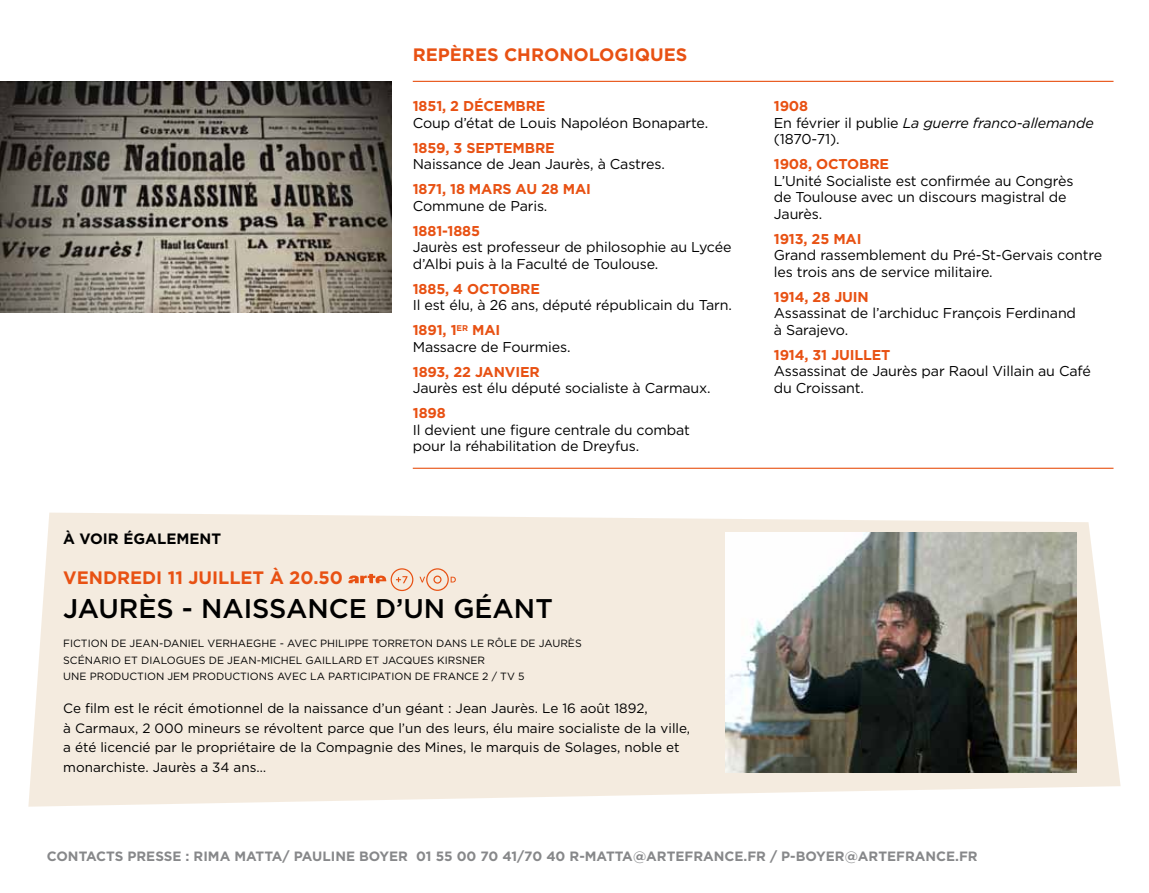
<style>
.page{position:relative;width:1149px;height:893px;background:#fff}
.page>*{position:absolute;margin:0;border:0;box-sizing:border-box;transform-origin:0 0}
.t1{font:500 27px "Gotham";color:#000}
.t2{font:700 18px "Gotham";color:#e85113}
.t3{font:700 15px "Gotham";color:#000}
.t4{font:14.25px/16.5px "Gotham";letter-spacing:-.01em;color:#000}
.t5{font:700 14.25px "Gotham";letter-spacing:-.01em;color:#e85113}
.t6{font:13.5px/19.5px "Gotham";color:#000}
.t7{font:700 13.5px "Gotham";color:#87888a}
.t8{font:10.5px/16.5px "Gotham";color:#000}
.s1{font-weight:700;color:#e85113}
.s2{font-style:italic}
</style>
<div class="page">
<svg style="left:28px;top:513px;width:1092px;height:294px;background:#f4ece1"></svg>
<svg style="left:348px;top:568px;width:65px;height:23px"></svg>
<svg style="left:419px;top:568px;width:36px;height:23px"></svg>
<img style="left:0;top:82px;width:391px;height:230px">
<img style="left:725px;top:532px;width:350px;height:241px">
<hr style="left:412px;top:81px;width:701px;height:1px;background:#e85113">
<hr style="left:412px;top:468px;width:701px;height:1px;background:#e85113">
<p class="t2" style="left:412px;top:43px;width:276px">REPÈRES CH RONOLOGIQUES</p>
<p class="t5" style="left:412px;top:97px;width:134px">1851, 2 DÉCEM BRE</p>
<p class="t4" style="left:412px;top:114px;width:297px">Coup d’état de Louis Napoléon Bonaparte.</p>
<p class="t5" style="left:412px;top:138px;width:143px">1859, 3 SEPTEM BRE</p>
<p class="t4" style="left:412px;top:156px;width:253px">Naissance de Jean Jaurès, à Castres.</p>
<p class="t5" style="left:412px;top:180px;width:180px">1871, 18 MARS AU 28 MAI</p>
<p class="t4" style="left:412px;top:197px;width:136px">Commune de Paris.</p>
<p class="t5" style="left:412px;top:221px;width:69px">1881-1885</p>
<p class="t4" style="left:412px;top:239px;width:320px">Jaurès est professeur de philosophie au Lycée d’Albi puis à la Faculté de Toulouse.</p>
<p class="t5" style="left:412px;top:279px;width:129px">1885, 4 OCTOBRE</p>
<p class="t4" style="left:412px;top:292px;width:320px;line-height:25px">I l est élu, à 26 ans, député républicain du Tarn.<br><span class="s1">1891, 1</span><sup>ER</sup> <span class="s1">MAI</span></p>
<p class="t4" style="left:412px;top:338px;width:159px">Massacre de Fourmies.</p>
<p class="t5" style="left:412px;top:362px;width:128px">1893, 22 JANVIER</p>
<p class="t4" style="left:412px;top:380px;width:299px">Jaurès est élu député socialiste à Carmaux.</p>
<p class="t5" style="left:412px;top:404px;width:34px">1898</p>
<p class="t4" style="left:412px;top:421px;width:278px">I l devient une figure centrale du combat pour la réhabilitation de Dreyfus.</p>
<p class="t3" style="left:63px;top:529px;width:38px">À VOIR</p>
<p class="t3" style="left:123px;top:529px;width:33px">ÉGALE</p>
<p class="t3" style="left:176px;top:529px;width:24px">MENT</p>
<p class="t2" style="left:63px;top:565px;width:281px">VENDREDI 11 JUILLET À 20.50</p>
<h1 class="t1" style="left:63px;top:591px;width:35px">JAURÈS</h1>
<h1 class="t1" style="left:182px;top:591px;width:59px">- NAISSAN</h1>
<h1 class="t1" style="left:329px;top:591px;width:185px">CE D’UN GÉANT</h1>
<p class="t8" style="left:63px;top:635px;width:520px">Fiction de Jean-Daniel Verhaegh e - Avec Ph ilippe Torreton dans le rôle de Jaurès<br>Scénario et dialogues de Jean-Mich el Gaillard et Jacques Kirsner<br>U ne production JEM Productions avec la participation de France 2 / TV 5</p>
<p class="t6" style="left:63px;top:698px;width:628px">Ce film est le récit émotionnel de la naissance d’un géant : Jean Jaurès. Le 16 août 1892,<br>à Carmaux, 2 000 mineurs se révoltent parce que l’un des leurs, élu maire socialiste de la ville, a été licencié par le propriétaire de la Compagnie des Mines, le marquis de Solages, noble et monarchiste. Jaurès a 34 ans…</p>
<p class="t4" style="left:773px;top:98px;width:321px"><span class="s1">1908<br></span>E n février il publie <span class="s2">La guerre franco-allemande </span>(1870-71).</p>
<p class="t5" style="left:773px;top:155px;width:117px">1908, OCTOBRE</p>
<p class="t4" style="left:773px;top:172px;width:301px">L’U nité Socialiste est confirmée au Congrès de Toulouse avec un discours magistral de<br>Jaurès.</p>
<p class="t5" style="left:773px;top:229px;width:89px">1913, 25 MAI</p>
<p class="t4" style="left:773px;top:247px;width:330px">Grand rassemblement du Pré-St-Gervais contre les trois ans de service militaire.</p>
<p class="t5" style="left:773px;top:287px;width:96px">1914, 28 JUIN</p>
<p class="t4" style="left:773px;top:305px;width:304px">Assassinat de l’archiduc François Ferdinand à Sarajevo.</p>
<p class="t5" style="left:773px;top:345px;width:118px">1914, 31 JUILLET</p>
<p class="t4" style="left:773px;top:363px;width:318px">Assassinat de Jaurès par Raoul Villain au Café du Croissant.</p>
<p class="t7" style="left:47px;top:847px;width:932px">CONTACTS PRESSE : RIMA MATTA/ PAULINE BOYER 01 55 00 70 41/70 40 R-MATTA@ARTEFRANCE.FR / P-BOYER@ARTEFRANCE.FR</p>
</div>
